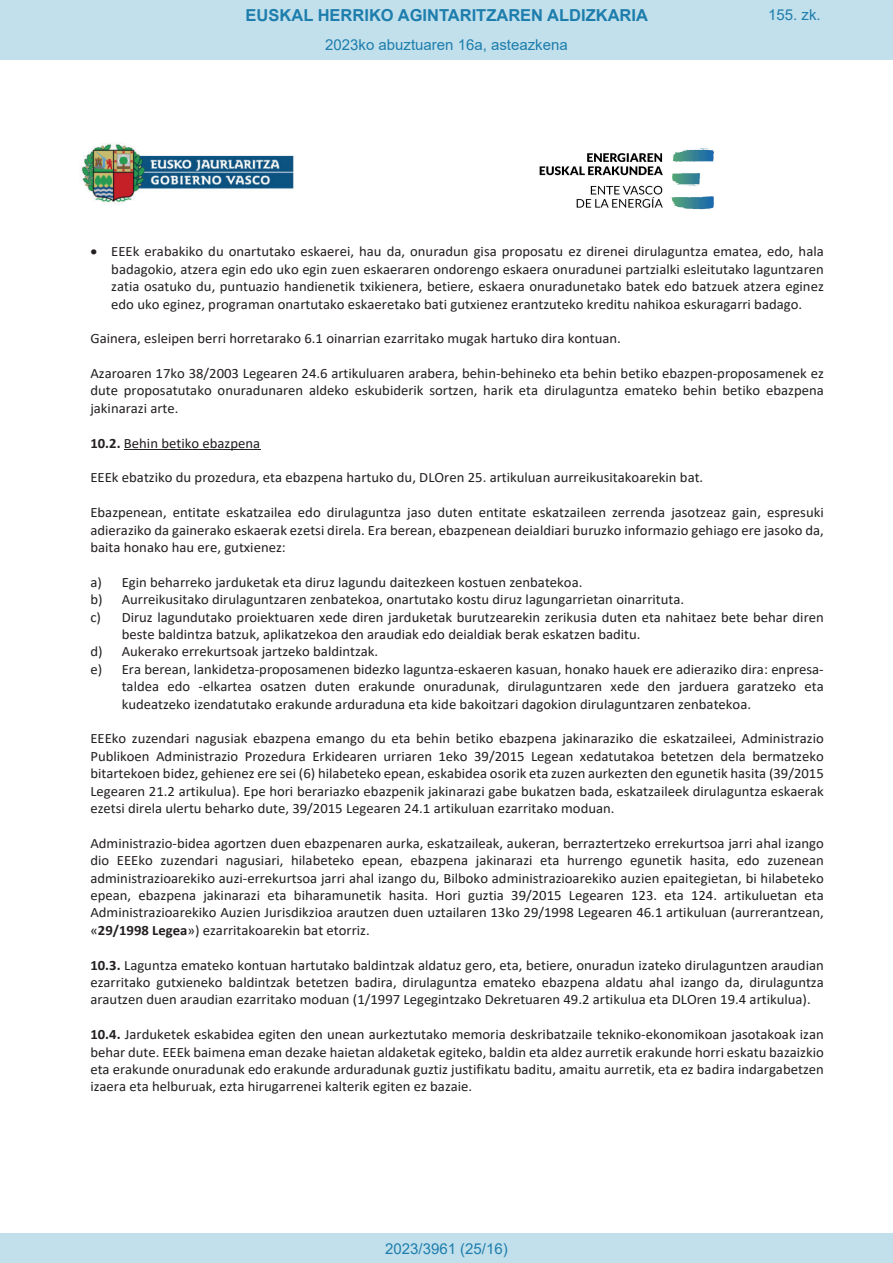
<style>
.page{position:relative;width:893px;height:1263px;background:#fff}
.page>*{position:absolute;margin:0;border:0;box-sizing:border-box;transform-origin:0 0}
.t1{font:700 16.5px "Arial";color:#1d7dad}
.t2{font:15px "Arial";color:#1d7dad}
.t3{font:14.25px/17.4px "Calibri";color:#231f20;text-align:justify}
.s1{font-weight:700}
</style>
<div class="page">
<img style="left:81px;top:142px;width:214px;height:62px">
<img style="left:539px;top:148px;width:175px;height:62px">
<hr style="left:124px;top:449px;width:136px;height:1px;background:#231f20">
<div style="left:0;top:0;width:893px;height:60px;background:#c2e0eb"></div>
<div style="left:0;top:1233px;width:893px;height:30px;background:#c2e0eb"></div>
<p class="t1" style="left:246px;top:3px;width:404px">EUSKAL HERRIKO AGINTARITZAREN ALDIZKARIA</p>
<p class="t2" style="left:768px;top:5px;width:54px">155. zk.</p>
<p class="t2" style="left:325px;top:35px;width:244px">2023ko abuztuaren 16a, asteazkena</p>
<p class="t3" style="left:111px;top:243px;width:714px;text-indent:-21px">• EEEk erabakiko du onartutako eskaerei, hau da, onuradun gisa proposatu ez direnei dirulaguntza ematea, edo, hala badagokio, atzera egin edo uko egin zuen eskaeraren ondorengo eskaera onuradunei partzialki esleitutako laguntzaren zatia osatuko du, puntuazio handienetik txikienera, betiere, eskaera onuradunetako batek edo batzuek atzera eginez edo uko eginez, programan onartutako eskaeretako bati gutxienez erantzuteko kreditu nahikoa eskuragarri badago.</p>
<p class="t3" style="left:90px;top:329px;width:532px">Gainera, esleipen berri horretarako 6.1 oinarrian ezarritako mugak hartuko dira kontuan.</p>
<p class="t3" style="left:90px;top:364px;width:735px">Azaroaren 17ko 38/2003 Legearen 24.6 artikuluaren arabera, behin-behineko eta behin betiko ebazpen-proposamenek ez dute proposatutako onuradunaren aldeko eskubiderik sortzen, harik eta dirulaguntza emateko behin betiko ebazpena jakinarazi arte.</p>
<p class="t3" style="left:90px;top:434px;width:171px"><span class="s1">10.2.</span> Behin betiko ebazpena</p>
<p class="t3" style="left:90px;top:469px;width:614px">EEEk ebatziko du prozedura, eta ebazpena hartuko du, DLOren 25. artikuluan aurreikusitakoarekin bat.</p>
<p class="t3" style="left:90px;top:503px;width:735px">Ebazpenean, entitate eskatzailea edo dirulaguntza jaso duten entitate eskatzaileen zerrenda jasotzeaz gain, espresuki adieraziko da gainerako eskaerak ezetsi direla. Era berean, ebazpenean deialdiari buruzko informazio gehiago ere jasoko da, baita honako hau ere, gutxienez:</p>
<p class="t3" style="left:90px;top:573px;width:493px">a) Egin beharreko jarduketak eta diruz lagundu daitezkeen kostuen zenbatekoa.</p>
<p class="t3" style="left:90px;top:590px;width:595px">b) Aurreikusitako dirulaguntzaren zenbatekoa, onartutako kostu diruz lagungarrietan oinarrituta.</p>
<p class="t3" style="left:90px;top:608px;width:735px">c) Diruz lagundutako proiektuaren xede diren jarduketak burutzearekin zerikusia duten eta nahitaez bete behar diren</p>
<p class="t3" style="left:122px;top:625px;width:520px">beste baldintza batzuk, aplikatzekoa den araudiak edo deialdiak berak eskatzen baditu.</p>
<p class="t3" style="left:90px;top:643px;width:289px">d) Aukerako errekurtsoak jartzeko baldintzak.</p>
<p class="t3" style="left:90px;top:660px;width:735px">e) Era berean, lankidetza-proposamenen bidezko laguntza-eskaeren kasuan, honako hauek ere adieraziko dira: enpresa-</p>
<p class="t3" style="left:122px;top:677px;width:704px">taldea edo -elkartea osatzen duten erakunde onuradunak, dirulaguntzaren xede den jarduera garatzeko eta</p>
<p class="t3" style="left:122px;top:695px;width:631px">kudeatzeko izendatutako erakunde arduraduna eta kide bakoitzari dagokion dirulaguntzaren zenbatekoa.</p>
<p class="t3" style="left:90px;top:730px;width:735px">EEEko zuzendari nagusiak ebazpena emango du eta behin betiko ebazpena jakinaraziko die eskatzaileei, Administrazio Publikoen Administrazio Prozedura Erkidearen urriaren 1eko 39/2015 Legean xedatutakoa betetzen dela bermatzeko bitartekoen bidez, gehienez ere sei (6) hilabeteko epean, eskabidea osorik eta zuzen aurkezten den egunetik hasita (39/2015<br>Legearen 21.2 artikulua). Epe hori berariazko ebazpenik jakinarazi gabe bukatzen bada, eskatzaileek dirulaguntza eskaerak ezetsi direla ulertu beharko dute, 39/2015 Legearen 24.1 artikuluan ezarritako moduan.</p>
<p class="t3" style="left:90px;top:834px;width:735px">Administrazio-bidea agortzen duen ebazpenaren aurka, eskatzaileak, aukeran, berraztertzeko errekurtsoa jarri ahal izango dio EEEko zuzendari nagusiari, hilabeteko epean, ebazpena jakinarazi eta hurrengo egunetik hasita, edo zuzenean administrazioarekiko auzi-errekurtsoa jarri ahal izango du, Bilboko administrazioarekiko auzien epaitegietan, bi hilabeteko epean, ebazpena jakinarazi eta biharamunetik hasita. Hori guztia 39/2015 Legearen 123. eta 124. artikuluetan eta Administrazioarekiko Auzien Jurisdikzioa arautzen duen uztailaren 13ko 29/1998 Legearen 46.1 artikuluan (aurrerantzean, «<span class="s1">29/1998 Legea</span>») ezarritakoarekin bat etorriz.</p>
<p class="t3" style="left:90px;top:956px;width:735px"><span class="s1">10.3.</span> Laguntza emateko kontuan hartutako baldintzak aldatuz gero, eta, betiere, onuradun izateko dirulaguntzen araudian ezarritako gutxieneko baldintzak betetzen badira, dirulaguntza emateko ebazpena aldatu ahal izango da, dirulaguntza arautzen duen araudian ezarritako moduan (1/1997 Legegintzako Dekretuaren 49.2 artikulua eta DLOren 19.4 artikulua).</p>
<p class="t3" style="left:90px;top:1025px;width:735px"><span class="s1">10.4.</span> Jarduketek eskabidea egiten den unean aurkeztutako memoria deskribatzaile tekniko-ekonomikoan jasotakoak izan behar dute. EEEk baimena eman dezake haietan aldaketak egiteko, baldin eta aldez aurretik erakunde horri eskatu bazaizkio eta erakunde onuradunak edo erakunde arduradunak guztiz justifikatu baditu, amaitu aurretik, eta ez badira indargabetzen izaera eta helburuak, ezta hirugarrenei kalterik egiten ez bazaie.</p>
<p class="t2" style="left:385px;top:1238px;width:124px">2023/3961 (25/16)</p>
</div>
